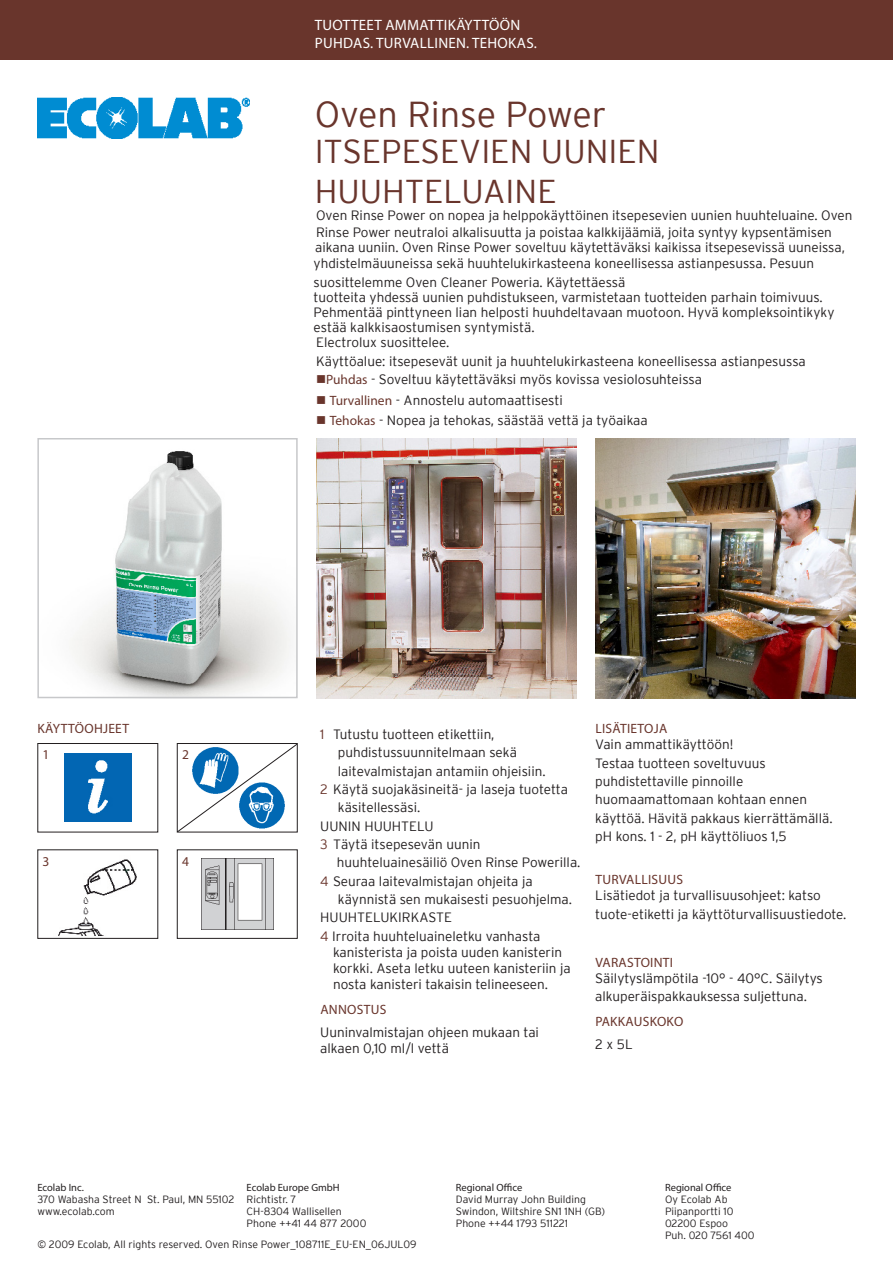
<style>
.page{position:relative;width:893px;height:1263px;background:#fff}
.page>*{position:absolute;margin:0;border:0;box-sizing:border-box;transform-origin:0 0}
.Headline_Produkt{font:300 36px "Interstate";color:#69352c}
.Sub-Headline{font:300 33px "Interstate";color:#69352c}
.Kopf_headline{font:15px "Myriad Pro";letter-spacing:.02em;color:#fff}
.fließtext_oben{font:300 13.5px/19.5px "Interstate";color:#231f20}
.Aufzählung_unten{font:300 13.5px/16.2px "Interstate";color:#231f20}
.fließtext_unten{font:300 13.5px "Interstate";color:#231f20}
.fließtext_oben-2{font:13.5px/15px "Interstate";color:#231f20}
.Bullet_oben{font:300 13.5px "Interstate";color:#231f20}
.Headline_unten{font:13.5px "Myriad Pro";letter-spacing:.02em;color:#69352c}
.Headline_unten-2{font:300 13.5px/16.2px "Interstate";color:#231f20}
.Adresse{font:300 10.5px "Interstate";color:#231f20}
.fusszeile{font:300 10.5px "Interstate";color:#231f20}
.Adresse-2{font:10.5px "Myriad Pro";color:#231f20}
.s1{font-weight:300}
.s2{color:#69352c}
.s3{font-family:"Myriad Pro";font-weight:400;color:#69352c}
</style>
<div class="page">
<svg style="left:177px;top:743px;width:121px;height:90px"></svg>
<img style="left:64px;top:754px;width:68px;height:67px">
<div style="left:0;top:0;width:893px;height:60px;background:#69352c"></div>
<img style="left:37px;top:98px;width:212px;height:40px">
<img style="left:58px;top:859px;width:79px;height:77px">
<img style="left:201px;top:858px;width:72px;height:72px">
<div style="left:177px;top:849px;width:121px;height:90px;border:1px solid #231f20"></div>
<img style="left:71px;top:451px;width:220px;height:244px">
<div style="left:37px;top:438px;width:261px;height:260px;border:2px solid #c7c8ca"></div>
<img style="left:316px;top:438px;width:261px;height:260px">
<img style="left:595px;top:438px;width:260px;height:260px">
<p class="Kopf_headline" style="left:315px;top:16px;width:207px">TUOTTEET AMMATTIKÄYTTÖÖN</p>
<p class="Kopf_headline" style="left:315px;top:34px;width:224px">PUHDAS. TURVALLINEN. TEHOKAS.</p>
<p class="Headline_unten" style="left:38px;top:720px;width:93px">KÄYTTÖOHJEET</p>
<p class="Headline_unten" style="left:43px;top:746px;width:8px">1</p>
<p class="Headline_unten" style="left:182px;top:746px;width:8px">2</p>
<p class="Headline_unten" style="left:43px;top:853px;width:8px">3</p>
<p class="Headline_unten" style="left:182px;top:853px;width:8px">4</p>
<p class="Headline_Produkt" style="left:315px;top:94px;width:293px">Oven Rinse Power</p>
<p class="Sub-Headline" style="left:315px;top:133px;width:346px">ITSEPESEVIEN UUNIEN</p>
<p class="Sub-Headline" style="left:315px;top:172px;width:244px">HUUHTELUAINE</p>
<p class="fließtext_oben" style="left:316px;top:206px;width:538px">Oven Rinse Power on nopea ja helppokäyttöinen itsepesevien uunien huuhteluaine. Oven</p>
<p class="fließtext_oben" style="left:316px;top:222px;width:517px">Rinse Power neutraloi alkalisuutta ja poistaa kalkkijäämiä, joita syntyy kypsentämisen</p>
<p class="fließtext_oben" style="left:315px;top:237px;width:531px">aikana uuniin. Oven Rinse Power soveltuu käytettäväksi kaikissa itsepesevissä uuneissa,</p>
<p class="fließtext_oben" style="left:314px;top:253px;width:502px">yhdistelmäuuneissa sekä huuhtelukirkasteena koneellisessa astianpesussa. Pesuun suosittelemme Oven Cleaner Poweria. Käytettäessä</p>
<p class="fließtext_oben-2" style="left:314px;top:290px;width:522px"><span class="s1">tuotteita yhdessä uunien puhdistukseen, varmistetaan tuotteiden parhain toimivuus.<br></span>Pehmentää pinttyneen lian helposti huuhdeltavaan muotoon. Hyvä kompleksointikyky estää kalkkisaostumisen syntymistä.</p>
<p class="fließtext_oben" style="left:316px;top:333px;width:135px">Electrolux suosittelee.</p>
<p class="fließtext_oben" style="left:316px;top:351px;width:491px">Käyttöalue: itsepesevät uunit ja huuhtelukirkasteena koneellisessa astianpesussa</p>
<p class="fließtext_oben" style="left:316px;top:369px;width:387px"><span class="s2">■</span><span class="s3">Puhdas</span> - Soveltuu käytettäväksi myös kovissa vesiolosuhteissa</p>
<p class="Bullet_oben" style="left:316px;top:392px;width:248px"><span class="s2">■</span> <span class="s3">Turvallinen</span> - Annostelu automaattisesti</p>
<p class="Bullet_oben" style="left:316px;top:413px;width:333px"><span class="s2">■</span> <span class="s3">Tehokas</span> - Nopea ja tehokas, säästää vettä ja työaikaa</p>
<p class="fließtext_unten" style="left:320px;top:727px;width:176px"><span class="s2">1</span> Tutustu tuotteen etikettiin,</p>
<p class="Aufzählung_unten" style="left:338px;top:744px;width:181px">puhdistussuunnitelmaan sekä</p>
<p class="Aufzählung_unten" style="left:338px;top:763px;width:209px">laitevalmistajan antamiin ohjeisiin.</p>
<p class="Aufzählung_unten" style="left:320px;top:781px;width:249px"><span class="s2">2</span> Käytä suojakäsineitä- ja laseja tuotetta</p>
<p class="Aufzählung_unten" style="left:338px;top:799px;width:84px">käsitellessäsi.</p>
<p class="Aufzählung_unten" style="left:320px;top:817px;width:115px">UUNIN HUUHTELU</p>
<p class="Aufzählung_unten" style="left:320px;top:836px;width:162px"><span class="s2">3</span> Täytä itsepesevän uunin</p>
<p class="Aufzählung_unten" style="left:337px;top:854px;width:245px">huuhteluainesäiliö Oven Rinse Powerilla.</p>
<p class="Aufzählung_unten" style="left:320px;top:872px;width:214px"><span class="s2">4</span> Seuraa laitevalmistajan ohjeita ja</p>
<p class="Aufzählung_unten" style="left:338px;top:891px;width:236px">käynnistä sen mukaisesti pesuohjelma.</p>
<p class="Aufzählung_unten" style="left:320px;top:909px;width:133px">HUUHTELUKIRKASTE</p>
<p class="Aufzählung_unten" style="left:333px;top:927px;width:239px;text-indent:-13px"><span class="s2">4</span> Irroita huuhteluaineletku vanhasta kanisterista ja poista uuden kanisterin korkki. Aseta letku uuteen kanisteriin ja nosta kanisteri takaisin telineeseen.</p>
<p class="Headline_unten" style="left:320px;top:1001px;width:67px">ANNOSTUS</p>
<p class="Headline_unten-2" style="left:320px;top:1024px;width:220px">Uuninvalmistajan ohjeen mukaan tai alkaen 0,10 ml/l vettä</p>
<p class="Headline_unten" style="left:595px;top:720px;width:73px">LISÄTIETOJA</p>
<p class="fließtext_unten" style="left:595px;top:737px;width:140px">Vain ammattikäyttöön!</p>
<p class="fließtext_unten" style="left:595px;top:755px;width:172px">Testaa tuotteen soveltuvuus</p>
<p class="fließtext_unten" style="left:595px;top:773px;width:149px">puhdistettaville pinnoille</p>
<p class="fließtext_unten" style="left:595px;top:792px;width:213px">huomaamattomaan kohtaan ennen</p>
<p class="fließtext_unten" style="left:595px;top:810px;width:239px">käyttöä. Hävitä pakkaus kierrättämällä.</p>
<p class="fließtext_unten" style="left:595px;top:828px;width:193px">pH kons. 1 - 2, pH käyttöliuos 1,5</p>
<p class="Headline_unten" style="left:595px;top:871px;width:89px">TURVALLISUUS</p>
<p class="fließtext_unten" style="left:595px;top:888px;width:227px">Lisätiedot ja turvallisuusohjeet: katso</p>
<p class="fließtext_unten" style="left:595px;top:906px;width:253px">tuote-etiketti ja käyttöturvallisuustiedote.</p>
<p class="Headline_unten" style="left:595px;top:954px;width:79px">VARASTOINTI</p>
<p class="fließtext_unten" style="left:595px;top:970px;width:229px">Säilytyslämpötila -10° - 40°C. Säilytys</p>
<p class="fließtext_unten" style="left:595px;top:989px;width:213px">alkuperäispakkauksessa suljettuna.</p>
<p class="Headline_unten" style="left:595px;top:1013px;width:89px">PAKKAUSKOKO</p>
<p class="Headline_unten-2" style="left:595px;top:1036px;width:39px">2 x 5L</p>
<p class="Adresse-2" style="left:37px;top:1180px;width:48px">Ecolab Inc.</p>
<p class="Adresse" style="left:37px;top:1193px;width:199px">370 Wabasha Street N St. Paul, MN 55102</p>
<p class="Adresse" style="left:37px;top:1205px;width:79px">www.ecolab.com</p>
<p class="Adresse-2" style="left:247px;top:1180px;width:95px">Ecolab Europe GmbH</p>
<p class="Adresse" style="left:247px;top:1193px;width:51px">Richtistr. 7</p>
<p class="Adresse" style="left:247px;top:1205px;width:97px">CH-8304 Wallisellen</p>
<p class="Adresse" style="left:247px;top:1217px;width:121px">Phone ++41 44 877 2000</p>
<p class="fusszeile" style="left:37px;top:1238px;width:381px">© 2009 Ecolab, All rights reserved. Oven Rinse Power_108711E_EU-EN_06JUL09</p>
<p class="Adresse-2" style="left:456px;top:1180px;width:68px">Regional Office</p>
<p class="Adresse" style="left:456px;top:1193px;width:132px">David Murray John Building</p>
<p class="Adresse" style="left:456px;top:1205px;width:151px">Swindon, Wiltshire SN1 1NH (GB)</p>
<p class="Adresse" style="left:456px;top:1217px;width:114px">Phone ++44 1793 511221</p>
<p class="Adresse-2" style="left:665px;top:1180px;width:68px">Regional Office</p>
<p class="Adresse" style="left:665px;top:1193px;width:64px">Oy Ecolab Ab</p>
<p class="Adresse" style="left:665px;top:1205px;width:70px">Piipanportti 10</p>
<p class="Adresse" style="left:665px;top:1217px;width:65px">02200 Espoo</p>
<p class="Adresse" style="left:665px;top:1229px;width:91px">Puh. 020 7561 400</p>
</div>
